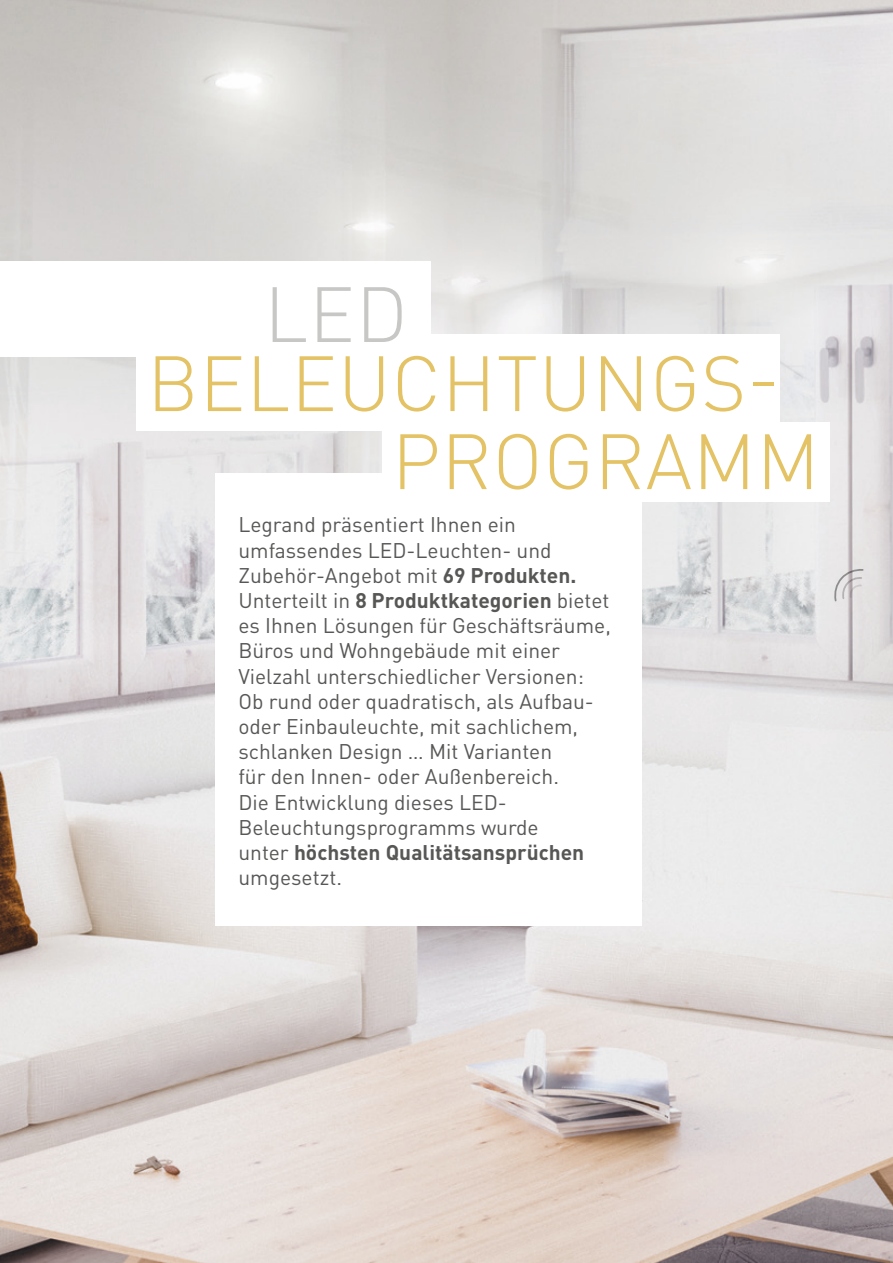
<style>
.page{position:relative;width:893px;height:1263px;background:#fff}
.page>*{position:absolute;margin:0;border:0;box-sizing:border-box;transform-origin:0 0}
.t1{font:300 76.95px/78px "DIN Pro";letter-spacing:.01em;color:#e4c366}
.t2{font:300 76.95px "DIN Pro";color:#c7c7c6}
.t3{font:21px/25.2px "DIN Pro";color:#575756}
.s1{font-weight:700}
.s2{font-style:inherit}
</style>
<div class="page">
<img style="left:0;top:0;width:893px;height:1263px">
<div style="left:216px;top:474px;width:426px;height:452px;background:#fff"></div>
<svg style="left:890px;top:1239px;width:3px;height:24px"></svg>
<div style="left:0;top:261px;width:431px;height:96px;background:#fff"></div>
<div style="left:136px;top:334px;width:643px;height:97px;background:#fff"></div>
<div style="left:383px;top:422px;width:447px;height:80px;background:#fff"></div>
<svg style="left:834px;top:568px;width:31px;height:35px"></svg>
<h1 class="t2" style="left:264px;top:262px;width:145px">LED</h1>
<h1 class="t1" style="left:392px;top:341px;width:429px;text-indent:-245px">BELEUCHTUNGS-<br>PROGRAMM</h1>
<p class="t3" style="left:238px;top:510px;width:374px">Legrand präsentiert Ihnen ein umfassendes LED-Leuchten- und Zubehör-Angebot mit <span class="s1">69 Produkten.<br></span>Unterteilt in <span class="s1">8 Produktkategorien</span> bietet es Ihnen Lösungen für Geschäftsräume, Büros und Wohngebäude mit einer Vielzahl unterschiedlicher Versionen:<br>Ob rund oder quadratisch, als Aufbau&shy;oder Einbauleuchte, mit sachlichem, schlanken Design … Mit Varianten<br>für den <span class="s2">Innen- oder Außenbereich.<br>Die Entwicklung dieses LED-Beleuchtungsprogramms wurde<br>unter</span> <span class="s1">höchsten Qualitätsansprüchen </span><span class="s2">umgesetzt.</span></p>
</div>
